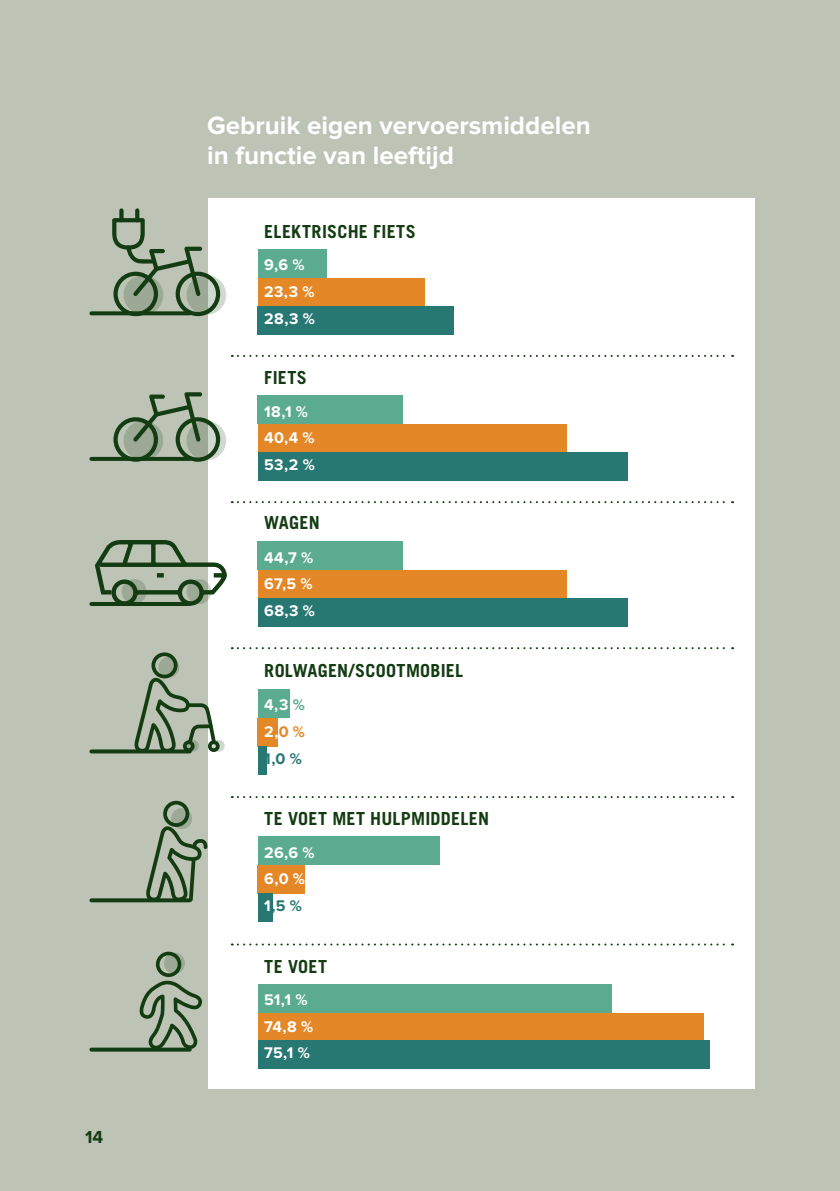
<style>
.page{position:relative;width:840px;height:1191px;background:#fff}
.page>*{position:absolute;margin:0;border:0;box-sizing:border-box;transform-origin:0 0}
.t1{font:700 26px/30px "Proxima Nova";color:#fff}
.t2{font:700 18px "Trade Gothic";letter-spacing:.015em;color:#143c12}
.t3{font:700 18px "Proxima Nova";color:#133c12}
.t4{font:700 16px/26.8px "Proxima Nova";letter-spacing:.015em;color:#fff}
.s1{color:#5bab90}
.s2{color:#e48727}
.s3{color:#277773}
</style>
<div class="page">
<div style="left:0;top:0;width:839px;height:1191px;background:#bdc4b6"></div>
<div style="left:208px;top:198px;width:546px;height:891px;background:#fff"></div>
<div style="left:258px;top:278px;width:166px;height:29px;background:#e48727"></div>
<div style="left:258px;top:424px;width:308px;height:29px;background:#e48727"></div>
<div style="left:258px;top:570px;width:308px;height:29px;background:#e48727"></div>
<div style="left:258px;top:1012px;width:445px;height:29px;background:#e48727"></div>
<div style="left:258px;top:865px;width:47px;height:29px;background:#e48727"></div>
<div style="left:258px;top:718px;width:20px;height:28px;background:#e48727"></div>
<div style="left:258px;top:306px;width:196px;height:28px;background:#277773"></div>
<div style="left:258px;top:452px;width:368px;height:29px;background:#277773"></div>
<div style="left:258px;top:598px;width:368px;height:29px;background:#277773"></div>
<div style="left:258px;top:1040px;width:451px;height:29px;background:#277773"></div>
<div style="left:258px;top:893px;width:14px;height:28px;background:#277773"></div>
<div style="left:258px;top:746px;width:8px;height:28px;background:#277773"></div>
<div style="left:258px;top:249px;width:68px;height:29px;background:#5bab90"></div>
<div style="left:258px;top:396px;width:145px;height:28px;background:#5bab90"></div>
<div style="left:258px;top:542px;width:145px;height:28px;background:#5bab90"></div>
<div style="left:258px;top:984px;width:353px;height:28px;background:#5bab90"></div>
<div style="left:258px;top:836px;width:181px;height:29px;background:#5bab90"></div>
<div style="left:258px;top:689px;width:31px;height:28px;background:#5bab90"></div>
<svg style="left:186px;top:275px;width:40px;height:40px"></svg>
<svg style="left:186px;top:420px;width:40px;height:40px"></svg>
<svg style="left:213px;top:740px;width:11px;height:11px"></svg>
<svg style="left:119px;top:208px;width:4px;height:14px"></svg>
<svg style="left:135px;top:208px;width:4px;height:14px"></svg>
<svg style="left:112px;top:218px;width:108px;height:98px"></svg>
<svg style="left:113px;top:392px;width:107px;height:70px"></svg>
<svg style="left:91px;top:311px;width:99px;height:4px"></svg>
<svg style="left:91px;top:457px;width:99px;height:4px"></svg>
<hr style="left:91px;top:602px;width:99px;height:4px;background:#143c12">
<svg style="left:91px;top:749px;width:43px;height:4px"></svg>
<svg style="left:91px;top:898px;width:99px;height:4px"></svg>
<svg style="left:91px;top:1047px;width:99px;height:4px"></svg>
<svg style="left:232px;top:355px;width:500px;height:2px"></svg>
<svg style="left:232px;top:501px;width:500px;height:2px"></svg>
<svg style="left:232px;top:647px;width:500px;height:2px"></svg>
<svg style="left:232px;top:943px;width:500px;height:2px"></svg>
<svg style="left:232px;top:796px;width:500px;height:2px"></svg>
<svg style="left:134px;top:652px;width:85px;height:101px"></svg>
<svg style="left:145px;top:801px;width:63px;height:100px"></svg>
<svg style="left:139px;top:951px;width:63px;height:98px"></svg>
<svg style="left:94px;top:540px;width:133px;height:66px"></svg>
<p class="t3" style="left:85px;top:1126px;width:20px">14</p>
<h1 class="t1" style="left:207px;top:111px;width:385px">Gebruik eigen vervoersmiddelen in functie van leeftijd</h1>
<p class="t2" style="left:264px;top:221px;width:153px">ELEKTRISCHE FIETS</p>
<p class="t4" style="left:264px;top:252px;width:52px">9,6 %<br>23,3 %<br>28,3 %</p>
<p class="t2" style="left:264px;top:366px;width:44px">FIETS</p>
<p class="t4" style="left:264px;top:398px;width:52px">18,1 %<br>40,4 %<br>53,2 %</p>
<p class="t2" style="left:264px;top:511px;width:57px">WAGEN</p>
<p class="t4" style="left:264px;top:544px;width:52px">44,7 %<br>67,5 %<br>68,3 %</p>
<p class="t2" style="left:264px;top:659px;width:200px">ROLWAGEN/SCOOTMOBIEL</p>
<p class="t4" style="left:264px;top:692px;width:42px;text-align:justify">4,3 <span class="s1">% </span>2,<span class="s2">0 % </span><span class="s3">1,0 %</span></p>
<p class="t2" style="left:264px;top:808px;width:226px">TE VOET MET HULPMIDDELEN</p>
<p class="t4" style="left:264px;top:839px;width:52px">26,6 %<br>6,0 %<br>1<span class="s3">,5 %</span></p>
<p class="t2" style="left:264px;top:955px;width:64px">TE VOET</p>
<p class="t4" style="left:264px;top:986px;width:50px">51,1 %<br>74,8 %<br>75,1 %</p>
</div>
